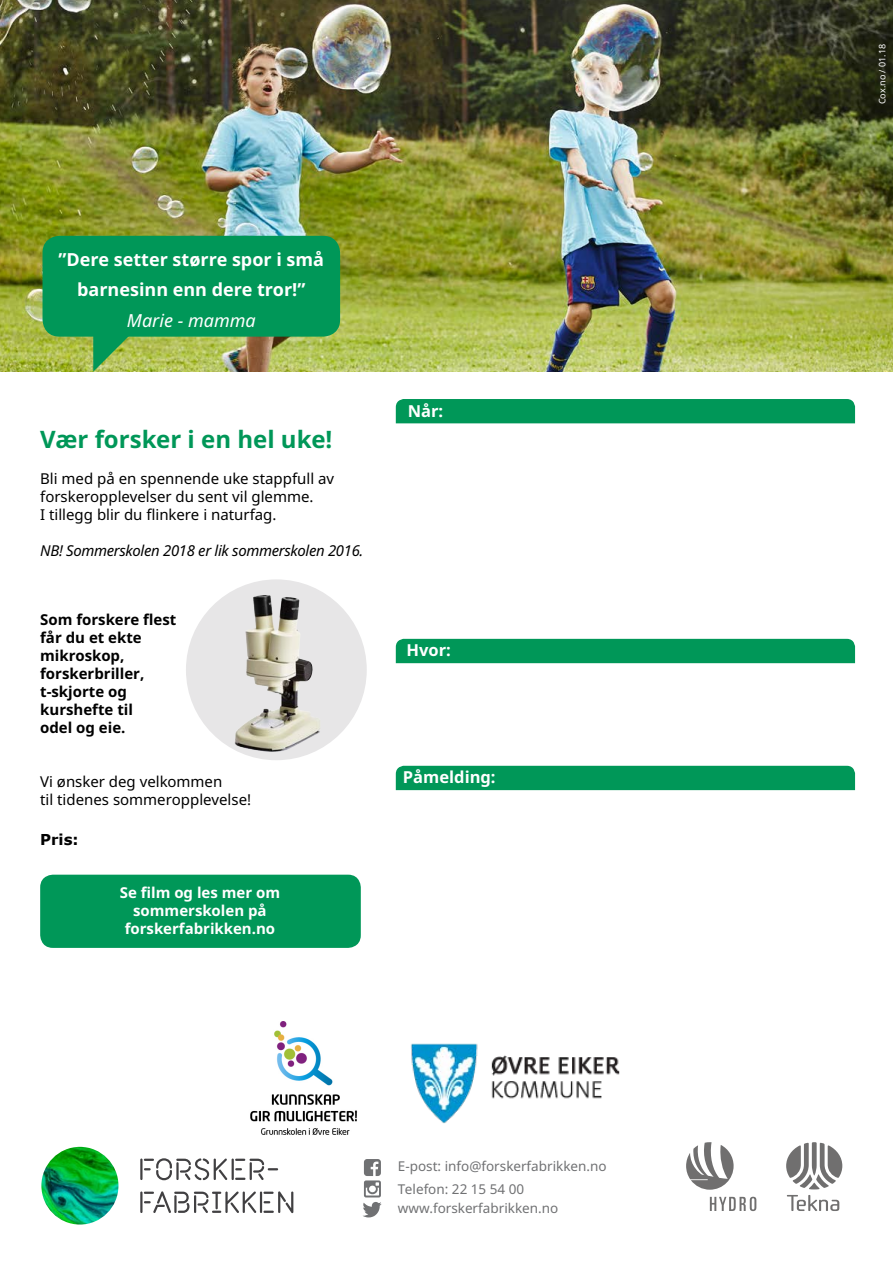
<style>
.page{position:relative;width:893px;height:1263px;background:#fff}
.page>*{position:absolute;margin:0;border:0;box-sizing:border-box;transform-origin:0 0}
.t1{font:700 24px "Noto Sans";color:#009758}
.t2{font:700 18px/30.6px "Noto Sans";color:#fff;text-align:center}
.t3{font:italic 18px "Noto Sans";color:#fff}
.t4{font:700 16.5px "Noto Sans";color:#fff}
.t5{font:15px/18px "Noto Sans";color:#000}
.t6{font:700 15px/18px "Noto Sans";color:#000}
.t7{font:700 15px/18px "Noto Sans";color:#fff;text-align:center}
.t8{font:italic 15px "Noto Sans";letter-spacing:-.02em;color:#000}
.t9{font:700 15px "Verdana";color:#000}
.t10{font:13.5px/22.4px "Noto Sans";color:#707173}
.t11{font:9px "Noto Sans";color:#fff}
</style>
<div class="page">
<img style="left:0;top:0;width:893px;height:372px">
<svg style="left:395px;top:638px;width:461px;height:26px;background:#119e63"></svg>
<svg style="left:395px;top:765px;width:461px;height:26px;background:#119e63"></svg>
<svg style="left:363px;top:1159px;width:19px;height:58px"></svg>
<svg style="left:787px;top:1195px;width:52px;height:16px"></svg>
<svg style="left:786px;top:1142px;width:56px;height:47px"></svg>
<img style="left:41px;top:1147px;width:77px;height:77px;border-radius:39px">
<hr style="left:232px;top:1158px;width:2px;height:22px;background:#414042">
<hr style="left:260px;top:1191px;width:2px;height:22px;background:#414042">
<svg style="left:263px;top:1191px;width:30px;height:22px"></svg>
<hr style="left:140px;top:1191px;width:3px;height:22px;background:#414042">
<hr style="left:140px;top:1158px;width:3px;height:22px;background:#414042">
<svg style="left:144px;top:1191px;width:112px;height:22px"></svg>
<svg style="left:144px;top:1158px;width:83px;height:22px"></svg>
<svg style="left:235px;top:1159px;width:43px;height:21px"></svg>
<svg style="left:93px;top:337px;width:53px;height:35px;background:#79b356"></svg>
<div style="left:43px;top:236px;width:297px;height:101px;background:#009758;border-radius:17px"></div>
<svg style="left:186px;top:579px;width:181px;height:181px;background:#d8d6d4"></svg>
<img style="left:245px;top:595px;width:36px;height:125px">
<div style="left:395px;top:399px;width:461px;height:25px;background:#009758"></div>
<div style="left:40px;top:875px;width:321px;height:73px;background:#009758;border-radius:13px"></div>
<svg style="left:686px;top:1142px;width:48px;height:48px"></svg>
<svg style="left:710px;top:1197px;width:46px;height:14px"></svg>
<img style="left:411px;top:1043px;width:209px;height:81px">
<img style="left:250px;top:1021px;width:108px;height:114px">
<p class="t2" style="left:59px;top:243px;width:267px">”Dere setter større spor i små -barnesinn enn dere tror!”</p>
<p class="t3" style="left:127px;top:308px;width:130px">Marie - mamma</p>
<h1 class="t1" style="left:40px;top:422px;width:294px">Vær forsker i en hel uke!</h1>
<p class="t5" style="left:40px;top:469px;width:295px">Bli med på en spennende uke stappfull av forskeropplevelser du sent vil glemme.<br>I tillegg blir du flinkere i naturfag.</p>
<p class="t8" style="left:40px;top:540px;width:325px">NB! Sommerskolen 2018 er lik sommerskolen 2016.</p>
<p class="t6" style="left:40px;top:610px;width:138px">Som forskere flest får du et ekte mikroskop, forskerbriller, t-skjorte og -kurshefte til<br>odel og eie.</p>
<p class="t5" style="left:40px;top:772px;width:212px">Vi ønsker deg velkommen<br>til tidenes sommeropplevelse!</p>
<p class="t9" style="left:40px;top:829px;width:40px">Pris:</p>
<p class="t7" style="left:120px;top:883px;width:162px">Se film og les mer om sommerskolen på forskerfabrikken.no</p>
<p class="t4" style="left:408px;top:399px;width:37px">Når:</p>
<p class="t4" style="left:406px;top:639px;width:46px">Hvor:</p>
<p class="t4" style="left:403px;top:766px;width:94px">Påmelding:</p>
<p class="t10" style="left:398px;top:1155px;width:210px">E-post: info@forskerfabrikken.no<br>Telefon: 22 15 54 00</p>
<p class="t10" style="left:398px;top:1197px;width:162px">www.forskerfabrikken.no</p>
<p class="t11" style="left:876px;top:104px;width:62px;rotate:-90deg">Cox.no / 01.18</p>
</div>
